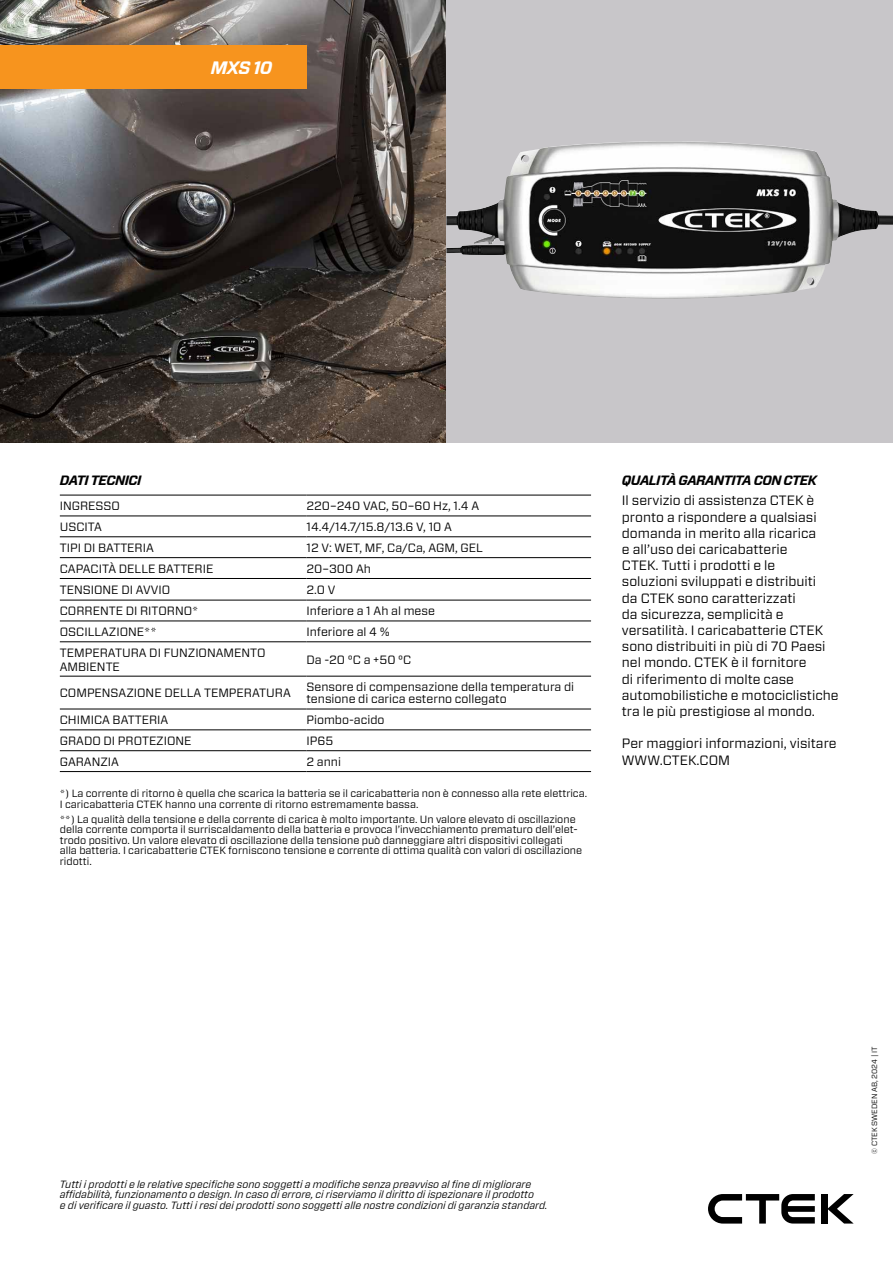
<style>
.page{position:relative;width:893px;height:1263px;background:#fff}
.page>*{position:absolute;margin:0;border:0;box-sizing:border-box;transform-origin:0 0}
.t1{font:italic 700 18px "Forza";color:#fff}
.t2{font:13.5px/16.2px "Forza";color:#000}
.t3{font:italic 700 13.5px "Forza";letter-spacing:-.04em;color:#000}
.t4{font:12px/13.5px "Forza";color:#000}
.t5{font:10.5px/10.5px "Forza";color:#000}
.t6{font:italic 10.5px/10.5px "Forza";color:#000}
.t7{font:7.5px "Forza";color:#000}
</style>
<div class="page">
<img style="left:0;top:0;width:446px;height:442px">
<div style="left:0;top:45px;width:306px;height:44px;background:#f7941e"></div>
<div style="left:821px;top:1194px;width:6px;height:29px;background:#000"></div>
<svg style="left:827px;top:1194px;width:27px;height:29px"></svg>
<svg style="left:708px;top:1194px;width:107px;height:29px"></svg>
<div style="left:446px;top:0;width:447px;height:442px;background:#c8c6c9"></div>
<img style="left:446px;top:141px;width:447px;height:158px">
<hr style="left:60px;top:600px;width:246px;height:1px;background:#000">
<hr style="left:306px;top:600px;width:285px;height:1px;background:#000">
<hr style="left:60px;top:578px;width:246px;height:1px;background:#000">
<hr style="left:306px;top:578px;width:285px;height:1px;background:#000">
<hr style="left:60px;top:729px;width:246px;height:1px;background:#000">
<hr style="left:306px;top:729px;width:285px;height:1px;background:#000">
<hr style="left:60px;top:750px;width:246px;height:1px;background:#000">
<hr style="left:306px;top:750px;width:285px;height:1px;background:#000">
<hr style="left:60px;top:771px;width:246px;height:1px;background:#000">
<hr style="left:306px;top:771px;width:285px;height:1px;background:#000">
<hr style="left:60px;top:620px;width:246px;height:1px;background:#000">
<hr style="left:306px;top:620px;width:285px;height:1px;background:#000">
<hr style="left:60px;top:641px;width:246px;height:1px;background:#000">
<hr style="left:306px;top:641px;width:285px;height:1px;background:#000">
<hr style="left:60px;top:676px;width:246px;height:1px;background:#000">
<hr style="left:306px;top:676px;width:285px;height:1px;background:#000">
<hr style="left:60px;top:709px;width:246px;height:1px;background:#000">
<hr style="left:306px;top:709px;width:285px;height:1px;background:#000">
<hr style="left:60px;top:557px;width:246px;height:1px;background:#000">
<hr style="left:306px;top:557px;width:285px;height:1px;background:#000">
<hr style="left:60px;top:536px;width:246px;height:1px;background:#000">
<hr style="left:306px;top:536px;width:285px;height:1px;background:#000">
<hr style="left:60px;top:495px;width:246px;height:1px;background:#000">
<hr style="left:306px;top:495px;width:285px;height:1px;background:#000">
<hr style="left:60px;top:515px;width:246px;height:1px;background:#000">
<hr style="left:306px;top:515px;width:285px;height:1px;background:#000">
<h1 class="t1" style="left:211px;top:56px;width:74px">MXS 10 2</h1>
<p class="t3" style="left:60px;top:471px;width:83px">DATI TECNICI</p>
<p class="t4" style="left:60px;top:499px;width:62px">INGRESSO</p>
<p class="t4" style="left:306px;top:499px;width:174px">220–240 VAC, 50–60 Hz, 1.4 A</p>
<p class="t4" style="left:60px;top:520px;width:44px">USCITA</p>
<p class="t4" style="left:306px;top:520px;width:147px">14.4/14.7/15.8/13.6 V, 10 A</p>
<p class="t4" style="left:60px;top:541px;width:96px">TIPI DI BATTERIA</p>
<p class="t4" style="left:306px;top:541px;width:178px">12 V: WET, MF, Ca/Ca, AGM, GEL</p>
<p class="t4" style="left:60px;top:562px;width:155px">CAPACITÀ DELLE BATTERIE</p>
<p class="t4" style="left:306px;top:562px;width:66px">20–300 Ah</p>
<p class="t4" style="left:60px;top:583px;width:112px">TENSIONE DI AVVIO</p>
<p class="t4" style="left:306px;top:583px;width:31px">2.0 V</p>
<p class="t4" style="left:60px;top:604px;width:140px">CORRENTE DI RITORNO*</p>
<p class="t4" style="left:306px;top:604px;width:130px">Inferiore a 1 Ah al mese</p>
<p class="t4" style="left:60px;top:625px;width:98px">OSCILLAZIONE**</p>
<p class="t4" style="left:306px;top:625px;width:85px">Inferiore al 4 %</p>
<p class="t4" style="left:60px;top:646px;width:207px">TEMPERATURA DI FUNZIONAMENTO<br>AMBIENTE</p>
<p class="t4" style="left:306px;top:653px;width:106px">Da -20 °C a +50 °C</p>
<p class="t4" style="left:60px;top:686px;width:232px">COMPENSAZIONE DELLA TEMPERATURA</p>
<p class="t4" style="left:306px;top:681px;width:269px;line-height:12px">Sensore di compensazione della temperatura di tensione di carica esterno collegato</p>
<p class="t4" style="left:60px;top:713px;width:110px">CHIMICA BATTERIA</p>
<p class="t4" style="left:306px;top:713px;width:80px">Piombo-acido</p>
<p class="t4" style="left:60px;top:734px;width:133px">GRADO DI PROTEZIONE</p>
<p class="t4" style="left:306px;top:734px;width:28px">IP65</p>
<p class="t4" style="left:60px;top:755px;width:61px">GARANZIA</p>
<p class="t4" style="left:306px;top:755px;width:36px">2 anni</p>
<p class="t5" style="left:60px;top:788px;width:529px">*) La corrente di ritorno è quella che scarica la batteria se il caricabatteria non è connesso alla rete elettrica.<br>I caricabatteria CTEK hanno una corrente di ritorno estremamente bassa.</p>
<p class="t5" style="left:60px;top:814px;width:524px">**) La qualità della tensione e della corrente di carica è molto importante. Un valore elevato di oscillazione della corrente comporta il surriscaldamento della batteria e provoca l’invecchiamento prematuro dell’elet&shy;trodo positivo. Un valore elevato di oscillazione della tensione può danneggiare altri dispositivi collegati alla batteria. I caricabatterie CTEK forniscono tensione e corrente di ottima qualità con valori di oscillazione ridotti.</p>
<p class="t3" style="left:622px;top:471px;width:197px">QUALITÀ GARANTITA CON CTEK</p>
<p class="t2" style="left:622px;top:492px;width:218px">Il servizio di assistenza CTEK è pronto a rispondere a qualsiasi domanda in merito alla ricarica<br>e all’uso dei caricabatterie<br>CTEK. Tutti i prodotti e le<br>soluzioni sviluppati e distribuiti<br>da CTEK sono caratterizzati<br>da sicurezza, semplicità e versatilità. I caricabatterie CTEK sono distribuiti in più di 70 Paesi nel mondo. CTEK è il fornitore<br>di riferimento di molte case automobilistiche e motociclistiche tra le più prestigiose al mondo.</p>
<p class="t2" style="left:622px;top:735px;width:216px">Per maggiori informazioni, visitare<br>WWW.CTEK.COM</p>
<p class="t6" style="left:60px;top:1179px;width:489px">Tutti i prodotti e le relative specifiche sono soggetti a modifiche senza preavviso al fine di migliorare affidabilità, funzionamento o design. In caso di errore, ci riserviamo il diritto di ispezionare il prodotto<br>e di verificare il guasto. Tutti i resi dei prodotti sono soggetti alle nostre condizioni di garanzia standard.</p>
<p class="t7" style="left:870px;top:1153px;width:108px;rotate:-90deg">© CTEK SWEDEN AB, 2024 | IT</p>
</div>
